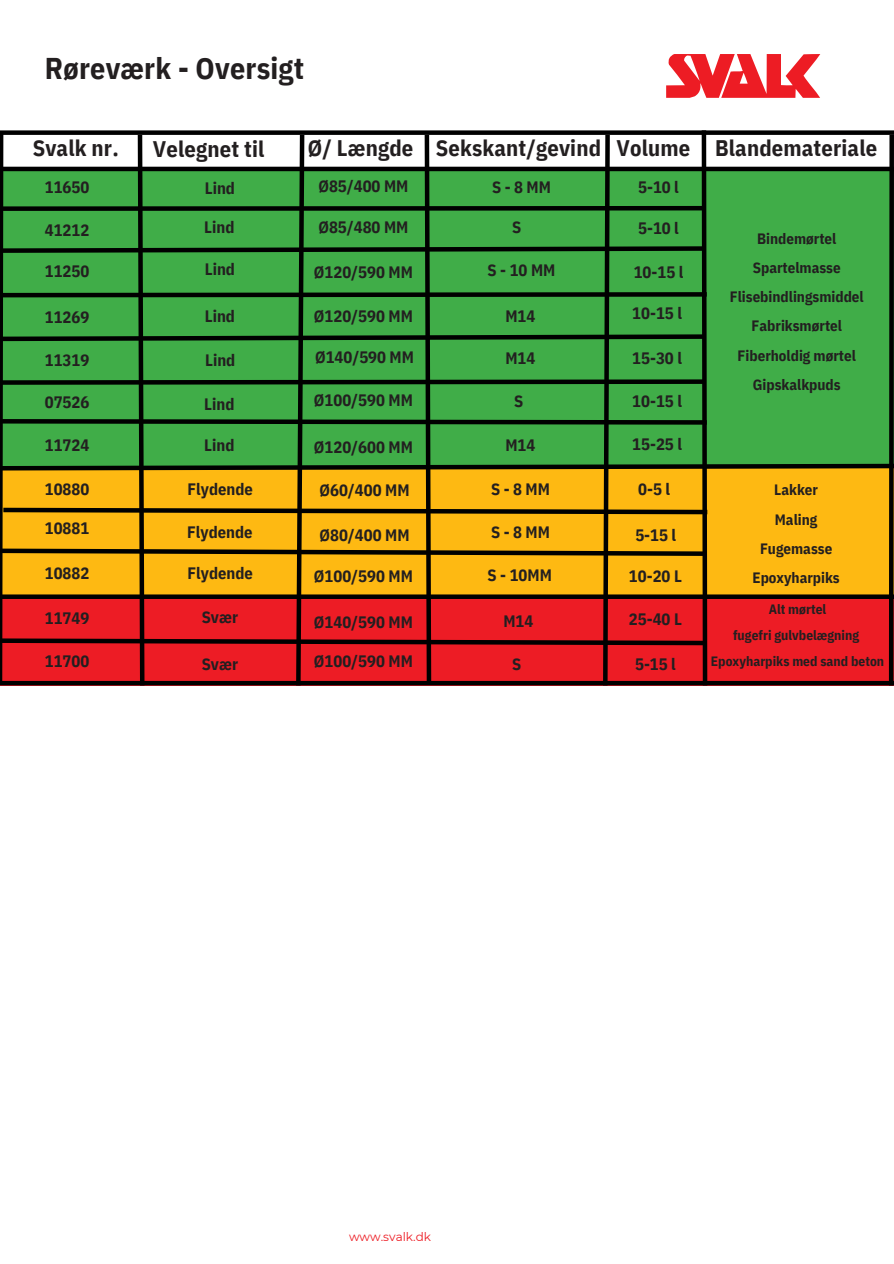
<style>
.page{position:relative;width:894px;height:1264px;background:#fff}
.page>*{position:absolute;margin:0;border:0;box-sizing:border-box;transform-origin:0 0}
.t1{font:700 30px "IBM Plex Sans Cond";letter-spacing:.005em;color:#231f20}
.t2{font:700 22.5px "IBM Plex Sans Cond";letter-spacing:.005em;color:#231f20}
.t3{font:700 16.5px "IBM Plex Sans Cond";color:#231f20}
.t4{font:700 15px/29.2px "IBM Plex Sans Cond";color:#231f20;text-align:center}
.t5{font:700 13.5px/25.8px "IBM Plex Sans Cond";color:#231f20;text-align:center}
.t6{font:12px "Montserrat";color:#ed1c24}
</style>
<div class="page">
<svg style="left:666px;top:54px;width:154px;height:44px"></svg>
<svg style="left:0;top:135px;width:893px;height:551px"></svg>
<hr style="left:0;top:681px;width:893px;height:4px;background:#000">
<div style="left:0;top:130px;width:893px;height:5px;background:#000"></div>
<h4 class="t1" style="left:45px;top:49px;width:261px">Røreværk - Oversigt</h4>
<h4 class="t2" style="left:308px;top:133px;width:107px">Ø/ Længde</h4>
<h2 class="t2" style="left:33px;top:133px;width:87px">Svalk nr.</h2>
<h2 class="t2" style="left:153px;top:133px;width:113px">Velegnet til</h2>
<h2 class="t2" style="left:436px;top:133px;width:167px">Sekskant/gevind</h2>
<h2 class="t2" style="left:616px;top:133px;width:75px">Volume</h2>
<h1 class="t2" style="left:715px;top:133px;width:163px">Blandemateriale</h1>
<p class="t3" style="left:45px;top:176px;width:46px">11650</p>
<h3 class="t3" style="left:205px;top:177px;width:32px">Lind</h3>
<h4 class="t3" style="left:318px;top:175px;width:91px">Ø85/400 MM</h4>
<h4 class="t3" style="left:492px;top:176px;width:60px">S - 8 MM</h4>
<h4 class="t3" style="left:638px;top:176px;width:42px">5-10 l</h4>
<h3 class="t3" style="left:45px;top:219px;width:46px">41212</h3>
<h3 class="t3" style="left:204px;top:216px;width:32px">Lind</h3>
<h3 class="t3" style="left:318px;top:216px;width:91px">Ø85/480 MM</h3>
<h4 class="t3" style="left:512px;top:216px;width:11px">S</h4>
<h4 class="t3" style="left:638px;top:217px;width:42px">5-10 l</h4>
<h4 class="t3" style="left:45px;top:260px;width:46px">11250</h4>
<h4 class="t3" style="left:45px;top:305px;width:46px">11269</h4>
<h4 class="t3" style="left:45px;top:349px;width:46px">11319</h4>
<h3 class="t3" style="left:45px;top:391px;width:46px">07526</h3>
<h3 class="t3" style="left:205px;top:258px;width:32px">Lind</h3>
<h4 class="t3" style="left:205px;top:305px;width:32px">Lind</h4>
<h4 class="t3" style="left:205px;top:349px;width:32px">Lind</h4>
<h4 class="t3" style="left:204px;top:393px;width:32px">Lind</h4>
<p class="t3" style="left:314px;top:261px;width:100px">Ø120/590 MM</p>
<h4 class="t3" style="left:314px;top:305px;width:100px">Ø120/590 MM</h4>
<h4 class="t3" style="left:315px;top:346px;width:100px">Ø140/590 MM</h4>
<h3 class="t3" style="left:314px;top:389px;width:100px">Ø100/590 MM</h3>
<h4 class="t3" style="left:487px;top:259px;width:69px">S - 10 MM</h4>
<h4 class="t3" style="left:505px;top:304px;width:31px">M14</h4>
<h3 class="t3" style="left:505px;top:347px;width:31px">M14</h3>
<p class="t3" style="left:514px;top:390px;width:11px">S</p>
<h4 class="t3" style="left:633px;top:261px;width:51px">10-15 l</h4>
<h4 class="t3" style="left:632px;top:302px;width:51px">10-15 l</h4>
<h3 class="t3" style="left:632px;top:347px;width:51px">15-30 l</h3>
<h3 class="t3" style="left:632px;top:390px;width:51px">10-15 l</h3>
<h3 class="t3" style="left:45px;top:434px;width:46px">11724</h3>
<p class="t3" style="left:204px;top:434px;width:32px">Lind</p>
<h3 class="t3" style="left:314px;top:436px;width:100px">Ø120/600 MM</h3>
<h4 class="t3" style="left:505px;top:434px;width:31px">M14</h4>
<h5 class="t3" style="left:632px;top:433px;width:51px">15-25 l</h5>
<h4 class="t3" style="left:45px;top:478px;width:46px">10880</h4>
<h4 class="t3" style="left:45px;top:517px;width:46px">10881</h4>
<h4 class="t3" style="left:45px;top:561px;width:46px">10882</h4>
<h3 class="t3" style="left:45px;top:607px;width:46px">11749</h3>
<h3 class="t3" style="left:45px;top:650px;width:46px">11700</h3>
<h4 class="t3" style="left:187px;top:478px;width:67px">Flydende</h4>
<h4 class="t3" style="left:187px;top:521px;width:67px">Flydende</h4>
<h3 class="t3" style="left:187px;top:562px;width:67px">Flydende</h3>
<h3 class="t3" style="left:202px;top:606px;width:38px">Svær</h3>
<h4 class="t3" style="left:202px;top:652px;width:38px">Svær</h4>
<h4 class="t3" style="left:319px;top:479px;width:91px">Ø60/400 MM</h4>
<h4 class="t3" style="left:319px;top:524px;width:91px">Ø80/400 MM</h4>
<h4 class="t3" style="left:314px;top:565px;width:100px">Ø100/590 MM</h4>
<h4 class="t3" style="left:314px;top:610px;width:100px">Ø140/590 MM</h4>
<h3 class="t3" style="left:314px;top:650px;width:100px">Ø100/590 MM</h3>
<h3 class="t3" style="left:491px;top:478px;width:60px">S - 8 MM</h3>
<h3 class="t3" style="left:491px;top:521px;width:60px">S - 8 MM</h3>
<h4 class="t3" style="left:487px;top:564px;width:66px">S - 10MM</h4>
<p class="t3" style="left:503px;top:610px;width:31px">M14</p>
<h4 class="t3" style="left:512px;top:652px;width:11px">S</h4>
<h4 class="t3" style="left:638px;top:478px;width:33px">0-5 l</h4>
<h4 class="t3" style="left:635px;top:524px;width:42px">5-15 l</h4>
<h3 class="t3" style="left:628px;top:565px;width:54px">10-20 L</h3>
<h4 class="t3" style="left:628px;top:608px;width:54px">25-40 L</h4>
<h3 class="t3" style="left:635px;top:652px;width:42px">5-15 l</h3>
<h3 class="t4" style="left:729px;top:223px;width:135px">Bindemørtel<br>Spartelmasse<br>Flisebindlingsmiddel<br>Fabriksmørtel<br>Fiberholdig mørtel<br>Gipskalkpuds</h3>
<h3 class="t4" style="left:752px;top:475px;width:89px">Lakker<br>Maling<br>Fugemasse<br>Epoxyharpiks</h3>
<h4 class="t5" style="left:710px;top:596px;width:175px">Alt mørtel<br>fugefri gulvbelægning<br>Epoxyharpiks med sand beton</h4>
<p class="t6" style="left:349px;top:1229px;width:83px">www.svalk.dk</p>
</div>
